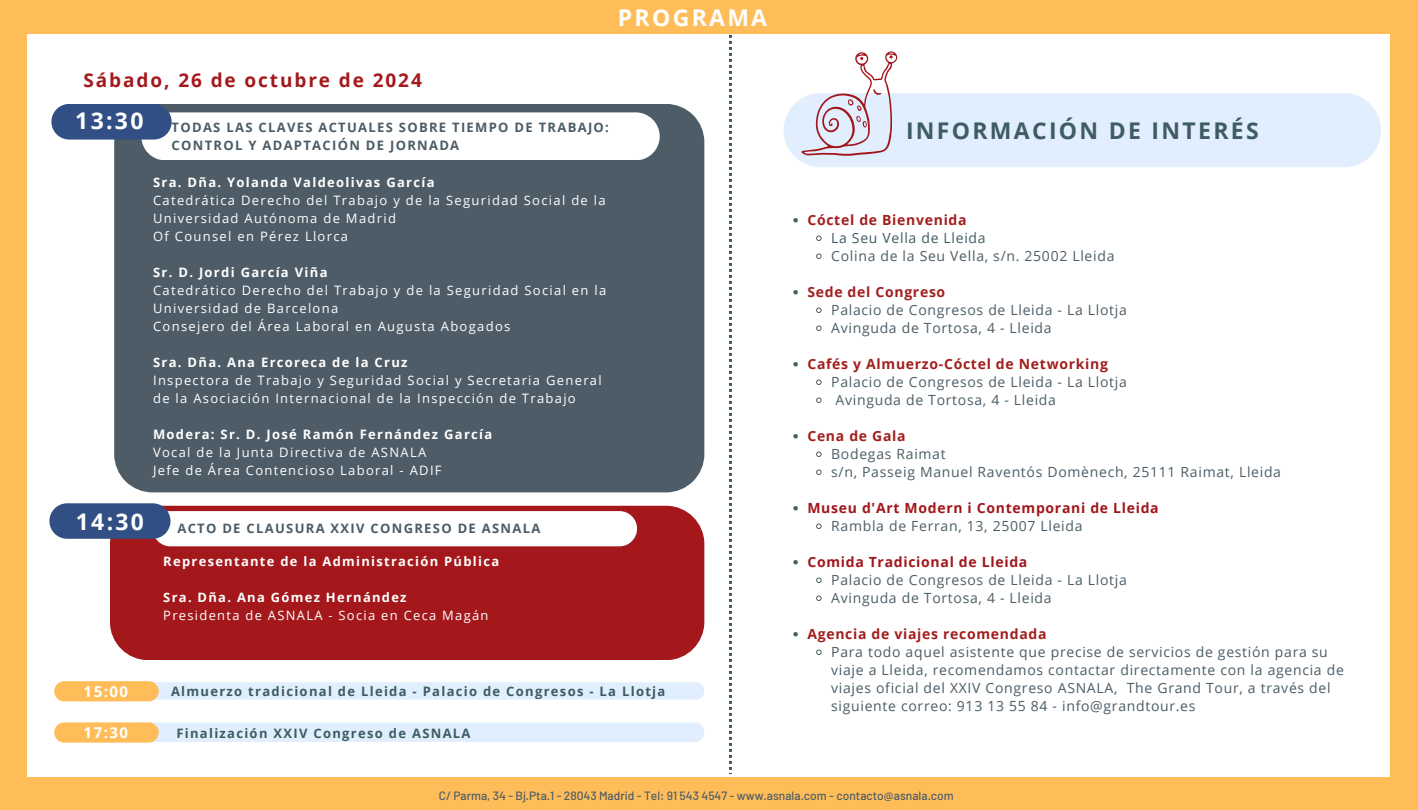
<style>
.page{position:relative;width:1418px;height:810px;background:#fff}
.page>*{position:absolute;margin:0;border:0;box-sizing:border-box;transform-origin:0 0}
.t1{font:700 23px "Open Sans";letter-spacing:.1em;color:#3f5c63}
.t2{font:700 23px "Open Sans";letter-spacing:.1em;color:#fff}
.t3{font:700 22.9px "Open Sans";color:#fff}
.t4{font:700 19px "Open Sans";letter-spacing:.1em;color:#a4181c}
.t5{font:700 15px "Open Sans";letter-spacing:.1em;color:#fff}
.t6{font:14px/18px "Open Sans";letter-spacing:.05em;color:#4c5d67}
.t7{font:14px/18px "Open Sans";letter-spacing:.05em;color:#4a5c66}
.t8{font:700 14px "Open Sans";letter-spacing:.05em;color:#a21e1d}
.t9{font:700 14px "Open Sans";letter-spacing:.05em;color:#a2151a}
.t10{font:14px "Open Sans";letter-spacing:.05em;color:#3f5c63}
.t11{font:13px/18px "Open Sans";letter-spacing:.1em;color:#fff}
.t12{font:700 13px "Open Sans";letter-spacing:.1em;color:#fff}
.t13{font:700 13px/18px "Open Sans";letter-spacing:.1em;color:#4b5c66}
.t14{font:700 13px "Open Sans";letter-spacing:.1em;color:#3d5c62}
.t15{font:700 12.9px "Open Sans";letter-spacing:.1em;color:#fff}
.t16{font:12.9px "Open Sans";letter-spacing:.1em;color:#fff}
.t17{font:500 12px "Barlow";color:#4b5c66}
.s1{color:#4c5d67}
</style>
<div class="page">
<div style="left:0;top:0;width:1417px;height:810px;background:#ffbd59"></div>
<div style="left:27px;top:34px;width:1362px;height:743px;background:#fff"></div>
<div style="left:110px;top:506px;width:594px;height:154px;background:#a4181c;border-radius:38px"></div>
<div style="left:153px;top:511px;width:484px;height:35px;background:#fff;border-radius:18px"></div>
<svg style="left:49px;top:503px;width:121px;height:36px;background:#405a8c"></svg>
<div style="left:154px;top:682px;width:550px;height:18px;background:#e1eefe"></div>
<div style="left:54px;top:681px;width:105px;height:20px;background:#ffbd59;border-radius:10px"></div>
<div style="left:152px;top:722px;width:552px;height:20px;background:#e1eefe"></div>
<div style="left:54px;top:722px;width:105px;height:21px;background:#ffbd59;border-radius:10px"></div>
<svg style="left:704px;top:190px;width:1px;height:98px"></svg>
<div style="left:114px;top:104px;width:590px;height:388px;background:#4d5c66"></div>
<div style="left:141px;top:112px;width:518px;height:48px;background:#fff;border-radius:24px"></div>
<svg style="left:51px;top:104px;width:121px;height:36px;background:#3f5a8c"></svg>
<svg style="left:729px;top:35px;width:3px;height:739px"></svg>
<div style="left:783px;top:93px;width:598px;height:74px;background:#e1eefe;border-radius:37px"></div>
<svg style="left:801px;top:51px;width:96px;height:105px"></svg>
<svg style="left:793px;top:218px;width:5px;height:5px"></svg>
<svg style="left:816px;top:235px;width:6px;height:6px"></svg>
<svg style="left:816px;top:253px;width:6px;height:6px"></svg>
<svg style="left:793px;top:290px;width:5px;height:5px"></svg>
<svg style="left:816px;top:307px;width:6px;height:6px"></svg>
<svg style="left:816px;top:325px;width:6px;height:6px"></svg>
<svg style="left:793px;top:362px;width:5px;height:5px"></svg>
<svg style="left:816px;top:379px;width:6px;height:6px"></svg>
<svg style="left:816px;top:397px;width:6px;height:6px"></svg>
<svg style="left:793px;top:434px;width:5px;height:5px"></svg>
<svg style="left:816px;top:451px;width:6px;height:6px"></svg>
<svg style="left:816px;top:469px;width:6px;height:6px"></svg>
<svg style="left:793px;top:506px;width:5px;height:5px"></svg>
<svg style="left:816px;top:523px;width:6px;height:6px"></svg>
<svg style="left:793px;top:560px;width:5px;height:5px"></svg>
<svg style="left:816px;top:577px;width:6px;height:6px"></svg>
<svg style="left:816px;top:595px;width:6px;height:6px"></svg>
<svg style="left:793px;top:632px;width:5px;height:5px"></svg>
<svg style="left:816px;top:649px;width:6px;height:6px"></svg>
<h1 class="t2" style="left:618px;top:1px;width:151px">PROGRAMA</h1>
<h3 class="t4" style="left:83px;top:67px;width:340px">Sábado, 26 de octubre de 2024</h3>
<h1 class="t2" style="left:75px;top:104px;width:70px">13:30</h1>
<p class="t13" style="left:172px;top:118px;width:439px">TODAS LAS CLAVES ACTUALES SOBRE TIEMPO DE TRABAJO:<br>CONTROL Y ADAPTACIÓN DE JORNADA</p>
<p class="t12" style="left:153px;top:173px;width:283px">Sra. Dña. Yolanda Valdeolivas García</p>
<p class="t11" style="left:153px;top:191px;width:454px">Catedrática Derecho del Trabajo y de la Seguridad Social de la<br>Universidad Autónoma de Madrid<br>Of Counsel en Pérez Llorca</p>
<p class="t12" style="left:153px;top:263px;width:176px">Sr. D. Jordi García Viña</p>
<p class="t11" style="left:153px;top:281px;width:455px">Catedrático Derecho del Trabajo y de la Seguridad Social en la<br>Universidad de Barcelona<br>Consejero del Área Laboral en Augusta Abogados</p>
<p class="t12" style="left:153px;top:353px;width:256px">Sra. Dña. Ana Ercoreca de la Cruz</p>
<p class="t11" style="left:153px;top:371px;width:450px">Inspectora de Trabajo y Seguridad Social y Secretaria General de la Asociación Internacional de la Inspección de Trabajo</p>
<p class="t12" style="left:153px;top:425px;width:341px">Modera: Sr. D. José Ramón Fernández García</p>
<p class="t11" style="left:153px;top:443px;width:290px">Vocal de la Junta Directiva de ASNALA<br>Jefe de Área Contencioso Laboral - ADIF</p>
<h2 class="t3" style="left:76px;top:506px;width:69px">14:30</h2>
<p class="t13" style="left:177px;top:519px;width:364px">ACTO DE CLAUSURA XXIV CONGRESO DE ASNALA</p>
<p class="t15" style="left:163px;top:553px;width:337px">Representante de la Administración Pública</p>
<p class="t15" style="left:163px;top:589px;width:245px">Sra. Dña. Ana Gómez Hernández</p>
<p class="t16" style="left:163px;top:607px;width:327px">Presidenta de ASNALA - Socia en Ceca Magán</p>
<p class="t5" style="left:84px;top:681px;width:46px">15:00</p>
<p class="t14" style="left:171px;top:682px;width:496px">Almuerzo tradicional de Lleida - Palacio de Congresos - La Llotja</p>
<p class="t5" style="left:84px;top:722px;width:46px">17:30</p>
<p class="t14" style="left:176px;top:724px;width:296px">Finalización XXIV Congreso de ASNALA</p>
<h1 class="t1" style="left:906px;top:115px;width:354px">INFORMACIÓN DE INTERÉS</h1>
<p class="t8" style="left:807px;top:210px;width:161px">Cóctel de Bienvenida</p>
<p class="t10" style="left:831px;top:228px;width:156px">La Seu Vella de Lleida</p>
<p class="t6" style="left:831px;top:246px;width:285px">Colina de la Seu Vella, s/n. 25002 Lleida</p>
<p class="t8" style="left:807px;top:282px;width:139px">Sede del Congreso</p>
<p class="t6" style="left:831px;top:300px;width:297px">Palacio de Congresos de Lleida - La Llotja<br>Avinguda de Tortosa, 4 - Lleida</p>
<p class="t8" style="left:807px;top:354px;width:302px">Cafés y Almuerzo-Cóctel de Networking</p>
<p class="t6" style="left:835px;top:372px;width:293px;text-indent:-4px">Palacio de Congresos de Lleida - La Llotja<br>Avinguda de Tortosa, 4 - Lleida</p>
<p class="t8" style="left:807px;top:426px;width:100px">Cena de Gala</p>
<p class="t6" style="left:831px;top:444px;width:451px">Bodegas Raimat<br>s/n, Passeig Manuel Raventós Domènech, 25111 Raimat, Lleida</p>
<p class="t9" style="left:807px;top:498px;width:353px">Museu d'Art Modern i Contemporani de Lleida</p>
<p class="t6" style="left:831px;top:516px;width:253px">Rambla de Ferran, 13, 25007 Lleida</p>
<p class="t9" style="left:807px;top:552px;width:221px">Comida Tradicional de Lleida</p>
<p class="t6" style="left:831px;top:570px;width:297px">Palacio de Congresos de Lleida - La Llotja<br>Avinguda de Tortosa, 4 - Lleida</p>
<p class="t8" style="left:807px;top:624px;width:241px">Agencia de viajes recomendada</p>
<p class="t7" style="left:831px;top:642px;width:514px">Para todo aquel asistente que precise de servicios de gestión para su viaje a Lleida, recomendamos contactar directamente con la agencia de viajes oficial del XXIV Congreso ASNALA, The Grand Tour, a través del siguiente correo: 913 13 55 84 <span class="s1">-</span> info@grandtour.es</p>
<p class="t17" style="left:439px;top:788px;width:516px">C/ Parma, 34 - Bj.Pta.1 - 28043 Madrid - Tel: 91 543 4547 - www.asnala.com - contacto@asnala.com</p>
</div>
